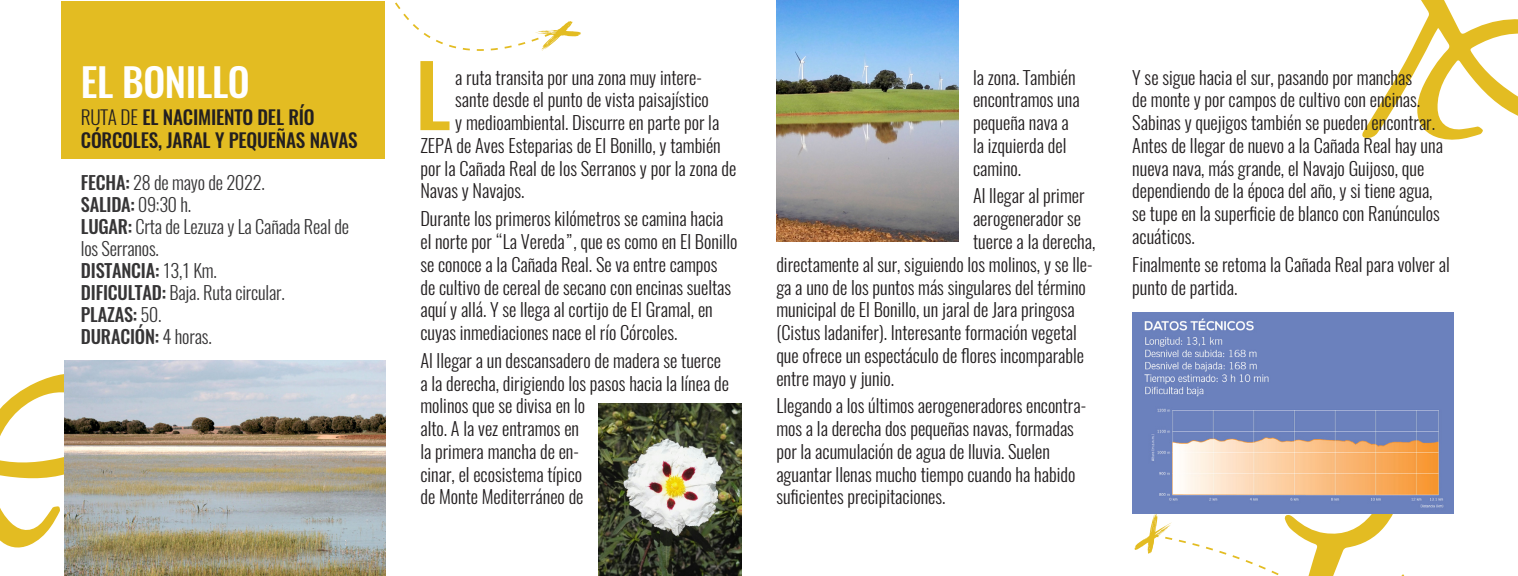
<style>
.page{position:relative;width:1518px;height:576px;background:#fff}
.page>*{position:absolute;margin:0;border:0;box-sizing:border-box;transform-origin:0 0}
.primer_parrafo{font:500 85.23px "Oswald";color:#e3bc22}
.t1{font:500 39.02px "Oswald";letter-spacing:-.01em;color:#fff}
.denominacion_ruta{font:500 19.25px/23.1px "Oswald";letter-spacing:-.01em;color:#231f20}
.texto_normal{font:300 18.38px/22.8px "Oswald";color:#231f20}
.primer_parrafo-2{font:300 18.38px "Oswald";color:#231f20}
.datos{font:300 18.38px/22.1px "Oswald";letter-spacing:-.01em;color:#363536}
.datos-2{font:500 18.38px "Oswald";letter-spacing:-.01em;color:#363536}
.s1{font-weight:300}
.s2{font-weight:500}
</style>
<div class="page">
<div style="left:62px;top:1px;width:323px;height:157px;background:#e3bc22"></div>
<svg style="left:1362px;top:0;width:156px;height:140px"></svg>
<svg style="left:395px;top:2px;width:186px;height:49px"></svg>
<svg style="left:0;top:374px;width:64px;height:174px"></svg>
<svg style="left:1134px;top:513px;width:270px;height:62px"></svg>
<img style="left:1132px;top:312px;width:321px;height:201px">
<img style="left:776px;top:0;width:182px;height:242px">
<img style="left:64px;top:360px;width:322px;height:215px">
<img style="left:598px;top:403px;width:144px;height:172px">
<p class="t1" style="left:81px;top:55px;width:170px">EL BONILLO</p>
<p class="denominacion_ruta" style="left:81px;top:106px;width:278px"><span class="s1">RUTA DE</span> EL NACIMIENTO DEL RÍO<br>CÓRCOLES, JARAL Y PEQUEÑAS NAVAS</p>
<p class="datos" style="left:81px;top:171px;width:186px"><span class="s2">FECHA:</span> 28 de mayo de 2022.</p>
<p class="datos-2" style="left:81px;top:191px;width:112px">SALIDA: <span class="s1">09:30 h.</span></p>
<p class="datos" style="left:81px;top:215px;width:270px"><span class="s2">LUGAR:</span> Crta de Lezuza y La Cañada Real de los Serranos.</p>
<p class="datos-2" style="left:81px;top:257px;width:138px">DISTANCIA: <span class="s1">13,1 Km.</span></p>
<p class="datos" style="left:81px;top:281px;width:205px"><span class="s2">DIFICULTAD:</span> Baja. Ruta circular.</p>
<p class="datos-2" style="left:81px;top:301px;width:82px">PLAZAS: <span class="s1">50.</span></p>
<p class="datos-2" style="left:81px;top:323px;width:132px">DURACIÓN: <span class="s1">4 horas.</span></p>
<p class="primer_parrafo" style="left:415px;top:36px;width:37px">L</p>
<p class="primer_parrafo-2" style="left:455px;top:65px;width:248px">a ruta transita por una zona muy intere-</p>
<p class="primer_parrafo-2" style="left:455px;top:88px;width:255px">sante desde el punto de vista paisajístico</p>
<p class="primer_parrafo-2" style="left:455px;top:110px;width:266px">y medioambiental. Discurre en parte por la</p>
<p class="primer_parrafo-2" style="left:420px;top:133px;width:302px">ZEPA de Aves Esteparias de El Bonillo, y también</p>
<p class="primer_parrafo-2" style="left:420px;top:156px;width:318px">por la Cañada Real de los Serranos y por la zona de</p>
<p class="primer_parrafo-2" style="left:420px;top:179px;width:106px">Navas y Navajos.</p>
<p class="texto_normal" style="left:420px;top:207px;width:319px">Durante los primeros kilómetros se camina hacia el norte por “La Vereda”, que es como en El Bonillo se conoce a la Cañada Real. Se va entre campos<br>de cultivo de cereal de secano con encinas sueltas aquí y allá. Y se llega al cortijo de El Gramal, en cuyas inmediaciones nace el río Córcoles.</p>
<p class="texto_normal" style="left:420px;top:349px;width:310px">Al llegar a un descansadero de madera se tuerce a la derecha, dirigiendo los pasos hacia la línea de molinos que se divisa en lo<br>alto. A la vez entramos en<br>la primera mancha de en-<br>cinar, el ecosistema típico<br>de Monte Mediterráneo de</p>
<p class="texto_normal" style="left:973px;top:66px;width:108px">la zona. También encontramos una pequeña nava a la izquierda del camino.</p>
<p class="texto_normal" style="left:973px;top:184px;width:113px">Al llegar al primer</p>
<p class="texto_normal" style="left:973px;top:207px;width:110px">aerogenerador se</p>
<p class="texto_normal" style="left:973px;top:230px;width:124px">tuerce a la derecha,</p>
<p class="texto_normal" style="left:776px;top:253px;width:318px">directamente al sur, siguiendo los molinos, y se lle-</p>
<p class="texto_normal" style="left:776px;top:275px;width:311px">ga a uno de los puntos más singulares del término</p>
<p class="texto_normal" style="left:776px;top:298px;width:300px">municipal de El Bonillo, un jaral de Jara pringosa</p>
<p class="texto_normal" style="left:776px;top:321px;width:302px">(Cistus ladanifer). Interesante formación vegetal</p>
<p class="texto_normal" style="left:776px;top:344px;width:309px">que ofrece un espectáculo de flores incomparable</p>
<p class="texto_normal" style="left:776px;top:366px;width:119px">entre mayo y junio.</p>
<p class="texto_normal" style="left:776px;top:394px;width:311px">Llegando a los últimos aerogeneradores encontra&shy;mos a la derecha dos pequeñas navas, formadas por la acumulación de agua de lluvia. Suelen aguantar llenas mucho tiempo cuando ha habido suficientes precipitaciones.</p>
<p class="texto_normal" style="left:1132px;top:66px;width:312px">Y se sigue hacia el sur, pasando por manchas<br>de monte y por campos de cultivo con encinas.<br>Sabinas y quejigos también se pueden encontrar.<br>Antes de llegar de nuevo a la Cañada Real hay una nueva nava, más grande, el Navajo Guijoso, que dependiendo de la época del año, y si tiene agua, se tupe en la superficie de blanco con Ranúnculos acuáticos.</p>
<p class="texto_normal" style="left:1132px;top:253px;width:319px">Finalmente se retoma la Cañada Real para volver al punto de partida.</p>
</div>
